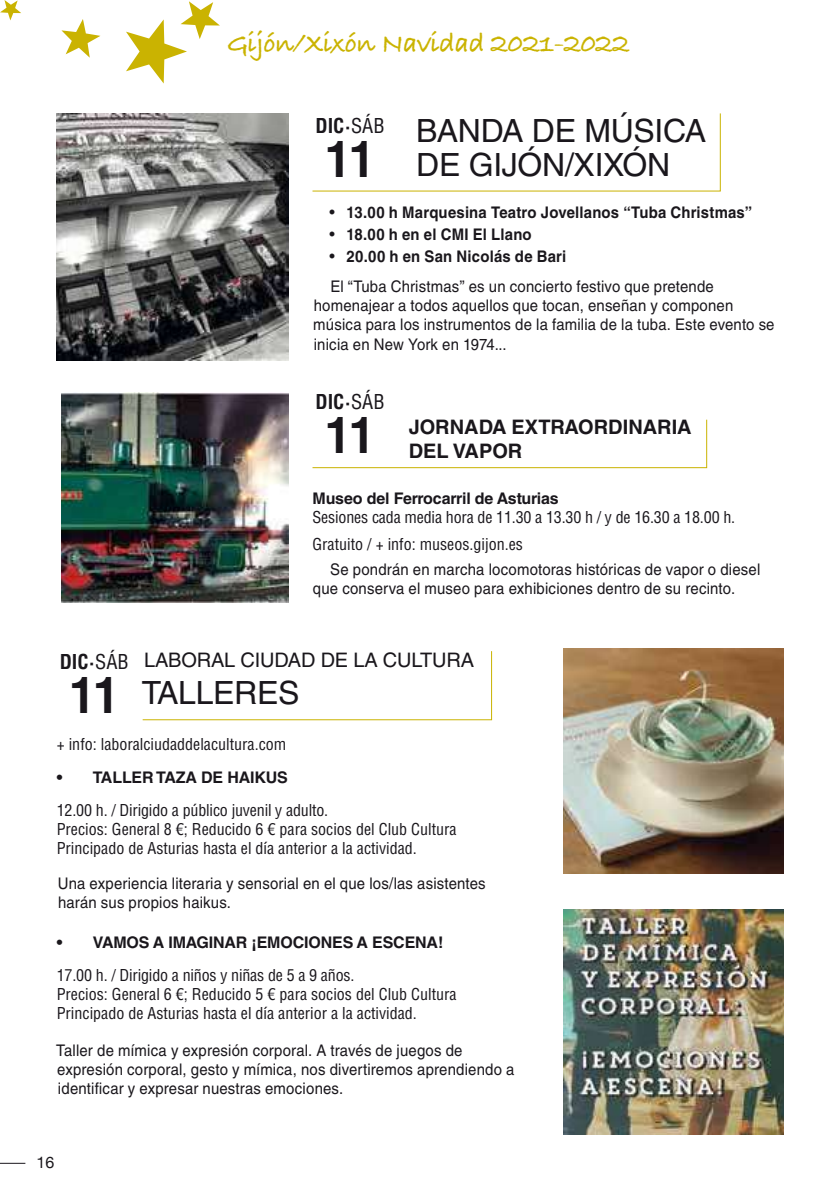
<style>
.page{position:relative;width:840px;height:1191px;background:#fff}
.page>*{position:absolute;margin:0;border:0;box-sizing:border-box;transform-origin:0 0}
.t1{font:700 condensed 48px "Helvetica LT Std";color:#1a171c}
.t2{font:32px/34px "Helvetica LT Std";letter-spacing:-.01em;color:#1a171c}
.t3{font:700 28px "Bradley Hand ITCTT";letter-spacing:-.015em;color:#cab301}
.t4{font:700 20px/24px "Helvetica LT Std";color:#1a171c}
.t5{font:20px "Helvetica LT Std";letter-spacing:-.01em;color:#1a171c}
.t6{font:700 condensed 20px "Helvetica LT Std";color:#1a171c}
.t7{font:16px/19.2px "Helvetica LT Std";letter-spacing:.015em;color:#1a171c;scale:.93 1}
.t8{font:condensed 16px/19.2px "Helvetica LT Std";color:#1a171c}
.t9{font:700 16px "Helvetica LT Std";letter-spacing:.015em;color:#1a171c;scale:.93 1}
.t10{font:700 16px "Helvetica LT Std";letter-spacing:-.01em;color:#1a171c}
.t11{font:16px "Helvetica Neue";color:#1a171c}
.s1{font-weight:400;font-stretch:condensed}
.s2{font-weight:400}
</style>
<div class="page">
<svg style="left:61px;top:19px;width:39px;height:39px"></svg>
<svg style="left:126px;top:1px;width:94px;height:83px"></svg>
<svg style="left:0;top:0;width:21px;height:20px"></svg>
<svg style="left:0;top:1162px;width:25px;height:1px"></svg>
<img style="left:57px;top:113px;width:231px;height:247px">
<img style="left:563px;top:648px;width:219px;height:225px">
<img style="left:563px;top:909px;width:219px;height:225px">
<svg style="left:312px;top:113px;width:408px;height:79px"></svg>
<img style="left:61px;top:392px;width:227px;height:210px">
<svg style="left:312px;top:419px;width:395px;height:49px"></svg>
<svg style="left:142px;top:651px;width:350px;height:69px"></svg>
<h3 class="t3" style="left:227px;top:22px;width:404px">Gijón/Xixón Navidad 2021-2022</h3>
<h2 class="t2" style="left:416px;top:114px;width:291px">BANDA DE MÚSICA<br>DE GIJÓN/XIXÓN</h2>
<p class="t9" style="left:329px;top:202px;width:456px"><span class="s1">•</span> 13.00 h Marquesina Teatro Jovellanos “Tuba Christmas”</p>
<p class="t9" style="left:329px;top:224px;width:219px"><span class="s1">•</span> 18.00 h en el CMI El Llano</p>
<p class="t9" style="left:329px;top:246px;width:256px"><span class="s1">•</span> 20.00 h en San Nicolás de Bari</p>
<p class="t6" style="left:315px;top:114px;width:70px">DIC·<span class="s2">SÁB</span></p>
<h1 class="t1" style="left:326px;top:130px;width:49px">11</h1>
<p class="t7" style="left:313px;top:277px;width:497px;text-indent:17px">El “Tuba Christmas” es un concierto festivo que pretende homenajear a todos aquellos que tocan, enseñan y componen música para los instrumentos de la familia de la tuba. Este evento se inicia en New York en 1974...</p>
<p class="t6" style="left:315px;top:389px;width:70px">DIC·<span class="s2">SÁB</span></p>
<h1 class="t1" style="left:326px;top:405px;width:49px">11</h1>
<p class="t4" style="left:408px;top:414px;width:284px">JORNADA EXTRAORDINARIA<br>DEL VAPOR</p>
<p class="t10" style="left:312px;top:488px;width:248px">Museo del Ferrocarril de Asturias</p>
<p class="t8" style="left:312px;top:507px;width:424px">Sesiones cada media hora de 11.30 a 13.30 h / y de 16.30 a 18.00 h.</p>
<p class="t8" style="left:312px;top:534px;width:212px">Gratuito / + info: museos.gijon.es</p>
<p class="t7" style="left:313px;top:560px;width:482px;text-indent:17px">Se pondrán en marcha locomotoras históricas de vapor o diesel que conserva el museo para exhibiciones dentro de su recinto.</p>
<p class="t6" style="left:60px;top:648px;width:70px">DIC·<span class="s2">SÁB</span></p>
<h1 class="t1" style="left:70px;top:665px;width:49px">11</h1>
<p class="t5" style="left:144px;top:648px;width:331px">LABORAL CIUDAD DE LA CULTURA</p>
<h2 class="t2" style="left:142px;top:676px;width:159px">TALLERES</h2>
<p class="t8" style="left:57px;top:734px;width:231px">+ info: laboralciudaddelacultura.com</p>
<p class="t10" style="left:57px;top:767px;width:232px">• TALLER TAZA DE HAIKUS</p>
<p class="t8" style="left:57px;top:800px;width:401px">12.00 h. / Dirigido a público juvenil y adulto.<br>Precios: General 8 €; Reducido 6 € para socios del Club Cultura<br>Principado de Asturias hasta el día anterior a la actividad.</p>
<p class="t7" style="left:58px;top:873px;width:461px">Una experiencia literaria y sensorial en el que los/las asistentes harán sus propios haikus.</p>
<p class="t10" style="left:57px;top:932px;width:388px">• VAMOS A IMAGINAR ¡EMOCIONES A ESCENA!</p>
<p class="t8" style="left:57px;top:965px;width:401px">17.00 h. / Dirigido a niños y niñas de 5 a 9 años.<br>Precios: General 6 €; Reducido 5 € para socios del Club Cultura<br>Principado de Asturias hasta el día anterior a la actividad.</p>
<p class="t7" style="left:56px;top:1040px;width:494px">Taller de mímica y expresión corporal. A través de juegos de expresión corporal, gesto y mímica, nos divertiremos aprendiendo a identificar y expresar nuestras emociones.</p>
<p class="t11" style="left:36px;top:1150px;width:19px">16</p>
</div>
